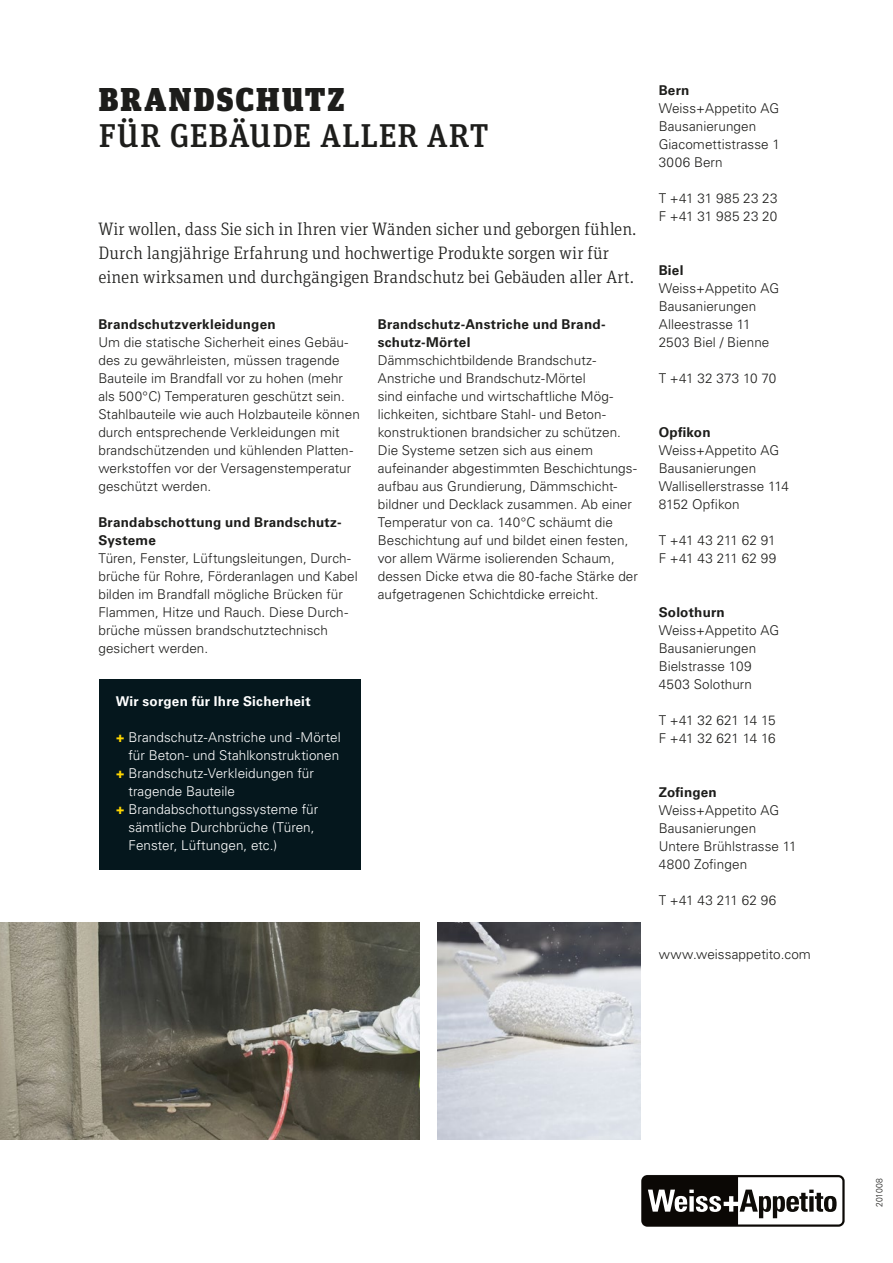
<style>
.page{position:relative;width:893px;height:1263px;background:#fff}
.page>*{position:absolute;margin:0;border:0;box-sizing:border-box;transform-origin:0 0}
.t1{font:500 33px "Unit Slab OT";letter-spacing:.03em;color:#1d1d1b}
.t2{font:900 33px "Unit Slab OT";letter-spacing:.06em;color:#1d1d1b}
.t3{font:300 18px/24px "Unit Slab OT";color:#1d1d1b}
.t4{font:300 13.5px/18px "Univers LT Std";letter-spacing:.005em;color:#1d1d1b}
.t5{font:300 13.5px "Univers LT Std";letter-spacing:.005em;color:#fff}
.t6{font:700 13.5px/18px "Univers LT Std";letter-spacing:.015em;color:#1d1d1b}
.t7{font:300 13.5px/18px "Univers LT Std";letter-spacing:-.02em;color:#1d1d1b}
.t8{font:700 13.5px "Univers LT Std";letter-spacing:.02em;color:#fff}
.t9{font:300 9px "Univers LT Std";letter-spacing:.025em;color:#1d1d1b;scale:.95 1}
.s1{font-weight:900;color:#ffd600}
</style>
<div class="page">
<img style="left:0;top:923px;width:419px;height:216px">
<img style="left:438px;top:923px;width:203px;height:216px">
<div style="left:99px;top:679px;width:262px;height:190px;background:#05171d"></div>
<svg style="left:641px;top:1175px;width:204px;height:52px"></svg>
<h1 class="t2" style="left:99px;top:78px;width:247px">BRANDSCHUTZ</h1>
<h1 class="t1" style="left:99px;top:114px;width:391px">FÜR GEBÄUDE ALLER ART</h1>
<h2 class="t3" style="left:98px;top:217px;width:540px">Wir wollen, dass Sie sich in Ihren vier Wänden sicher und geborgen fühlen.<br>Durch langjährige Erfahrung und hochwertige Produkte sorgen wir für einen wirksamen und durchgängigen Brandschutz bei Gebäuden aller Art.</h2>
<p class="t6" style="left:98px;top:315px;width:179px">Brandschutzverkleidungen</p>
<p class="t4" style="left:98px;top:333px;width:263px">Um die statische Sicherheit eines Gebäu&shy;des zu gewährleisten, müssen tragende Bauteile im Brandfall vor zu hohen (mehr als 500°C) Temperaturen geschützt sein.<br>Stahlbauteile wie auch Holzbauteile können durch entsprechende Verkleidungen mit brandschützenden und kühlenden Platten&shy;werkstoffen vor der Versagenstemperatur geschützt werden.</p>
<p class="t6" style="left:98px;top:513px;width:245px">Brandabschottung und Brandschutz-<br>Systeme</p>
<p class="t4" style="left:98px;top:549px;width:261px">Türen, Fenster, Lüftungsleitungen, Durch&shy;brüche für Rohre, Förderanlagen und Kabel bilden im Brandfall mögliche Brücken für Flammen, Hitze und Rauch. Diese Durch&shy;brüche müssen brandschutztechnisch gesichert werden.</p>
<p class="t6" style="left:378px;top:315px;width:229px">Brandschutz-Anstriche und Brand&shy;schutz-Mörtel</p>
<p class="t4" style="left:378px;top:351px;width:262px">Dämmschichtbildende Brandschutz-Anstriche und Brandschutz-Mörtel<br>sind einfache und wirtschaftliche Mög&shy;lichkeiten, sichtbare Stahl- und Beton&shy;konstruktionen brandsicher zu schützen.<br>Die Systeme setzen sich aus einem aufeinander abgestimmten Beschichtungs&shy;aufbau aus Grundierung, Dämmschicht&shy;bildner und Decklack zusammen. Ab einer Temperatur von ca. 140°C schäumt die Beschichtung auf und bildet einen festen, vor allem Wärme isolierenden Schaum, dessen Dicke etwa die 80-fache Stärke der aufgetragenen Schichtdicke erreicht.</p>
<p class="t8" style="left:116px;top:693px;width:196px">Wir sorgen für Ihre Sicherheit</p>
<p class="t5" style="left:116px;top:729px;width:226px"><span class="s1">+</span> Brandschutz-Anstriche und -Mörtel</p>
<p class="t5" style="left:128px;top:747px;width:212px">für Beton- und Stahlkonstruktionen</p>
<p class="t5" style="left:116px;top:765px;width:200px"><span class="s1">+</span> Brandschutz-Verkleidungen für</p>
<p class="t5" style="left:128px;top:783px;width:108px">tragende Bauteile</p>
<p class="t5" style="left:116px;top:801px;width:204px"><span class="s1">+</span> Brandabschottungssysteme für</p>
<p class="t5" style="left:128px;top:819px;width:188px">sämtliche Durchbrüche (Türen,</p>
<p class="t5" style="left:128px;top:837px;width:150px">Fenster, Lüftungen, etc.)</p>
<p class="t6" style="left:659px;top:81px;width:32px">Bern</p>
<p class="t4" style="left:659px;top:99px;width:123px">Weiss+Appetito AG<br>Bausanierungen<br>Giacomettistrasse 1<br>3006 Bern</p>
<p class="t4" style="left:659px;top:189px;width:120px">T +41 31 985 23 23<br>F +41 31 985 23 20</p>
<p class="t6" style="left:659px;top:261px;width:26px">Biel</p>
<p class="t4" style="left:659px;top:279px;width:122px">Weiss+Appetito AG<br>Bausanierungen<br>Alleestrasse 11<br>2503 Biel / Bienne</p>
<p class="t4" style="left:659px;top:369px;width:119px">T +41 32 373 10 70</p>
<p class="t6" style="left:659px;top:423px;width:53px">Opfikon</p>
<p class="t4" style="left:659px;top:441px;width:132px">Weiss+Appetito AG<br>Bausanierungen<br>Wallisellerstrasse 114<br>8152 Opfikon</p>
<p class="t4" style="left:659px;top:531px;width:119px">T +41 43 211 62 91<br>F +41 43 211 62 99</p>
<p class="t6" style="left:659px;top:603px;width:68px">Solothurn</p>
<p class="t4" style="left:659px;top:621px;width:122px">Weiss+Appetito AG<br>Bausanierungen<br>Bielstrasse 109<br>4503 Solothurn</p>
<p class="t7" style="left:659px;top:711px;width:119px">T +41 32 621 14 15<br>F +41 32 621 14 16</p>
<p class="t6" style="left:659px;top:783px;width:60px">Zofingen</p>
<p class="t4" style="left:659px;top:801px;width:139px">Weiss+Appetito AG<br>Bausanierungen<br>Untere Brühlstrasse 11<br>4800 Zofingen</p>
<p class="t4" style="left:659px;top:891px;width:119px">T +41 43 211 62 96</p>
<p class="t4" style="left:659px;top:945px;width:154px">www.weissappetito.com</p>
<p class="t9" style="left:874px;top:1207px;width:33px;rotate:-90deg">201008</p>
</div>
